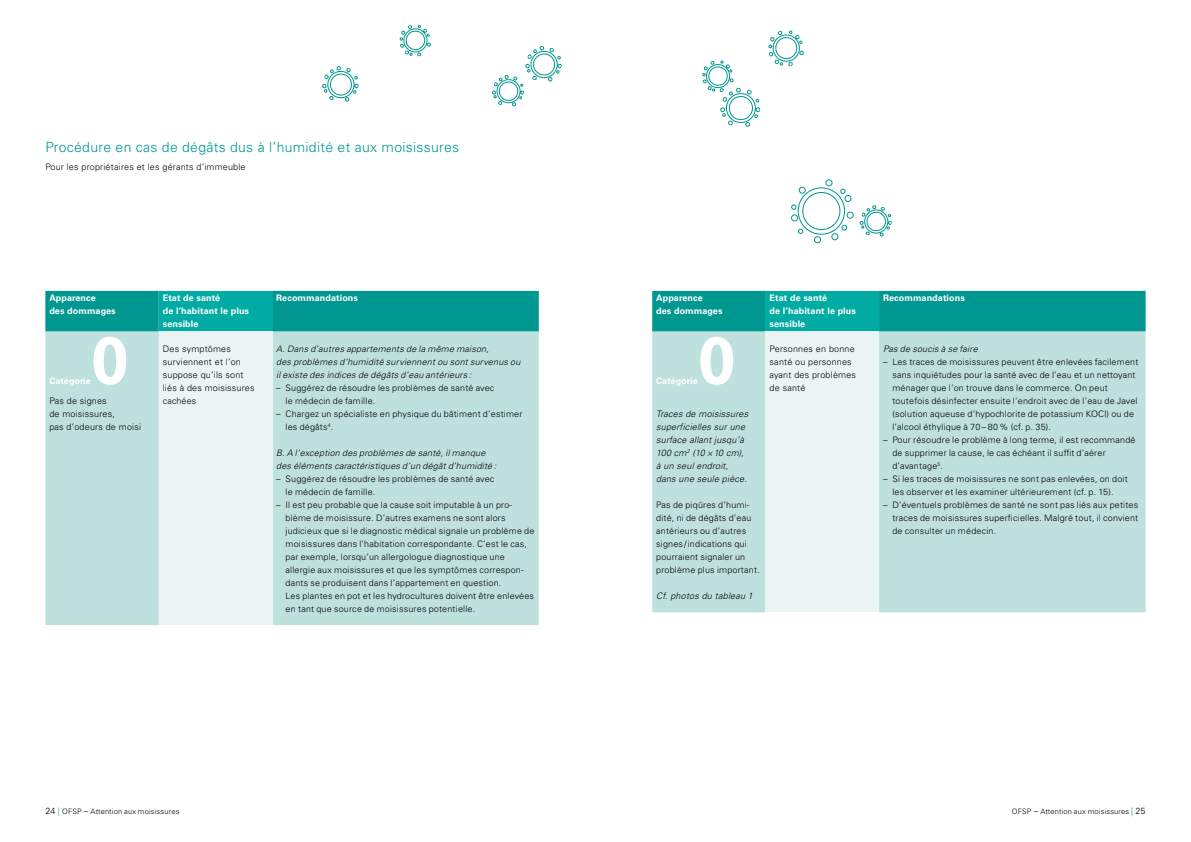
<style>
.page{position:relative;width:1191px;height:842px;background:#fff}
.page>*{position:absolute;margin:0;border:0;box-sizing:border-box;transform-origin:0 0}
.t1{font:700 67px "Univers LT Std";color:#fff}
.t2{font:300 14px "Univers LT Std";letter-spacing:.02em;color:#009790}
.t3{font:300 9px/13px "Univers LT Std";letter-spacing:.02em;color:#000}
.t4{font:700 9px/13px "Univers LT Std";letter-spacing:.01em;color:#fff}
.t5{font:italic 300 9px/13px "Univers LT Std";letter-spacing:.02em;color:#000}
._08_Aufzaehlung{font:300 8.9px/13px "Univers LT Std";letter-spacing:.02em;color:#000}
._04_Text{font:italic 300 8.9px/13px "Univers LT Std";letter-spacing:.02em;color:#000}
._04_Text-2{font:300 8.9px/13px "Univers LT Std";letter-spacing:.02em;color:#000}
._08_Aufzaehlung-2{font:italic 300 8.9px "Univers LT Std";letter-spacing:.02em;color:#000}
.t6{font:300 7.4px "Univers LT Std";letter-spacing:.02em;color:#000}
.s1{font-size:8.9px}
.s2{font-size:8.9px;color:#009790}
</style>
<div class="page">
<div style="left:652px;top:291px;width:493px;height:41px;background:#009790"></div>
<div style="left:765px;top:291px;width:114px;height:41px;background:#00aba4"></div>
<div style="left:652px;top:332px;width:493px;height:280px;background:#bfe1dd"></div>
<div style="left:765px;top:332px;width:114px;height:280px;background:#ebf6f4"></div>
<div style="left:45px;top:291px;width:494px;height:41px;background:#009790"></div>
<div style="left:159px;top:291px;width:113px;height:41px;background:#00aba4"></div>
<div style="left:45px;top:332px;width:494px;height:293px;background:#bfe1dd"></div>
<div style="left:159px;top:332px;width:113px;height:293px;background:#ebf6f4"></div>
<svg style="left:768px;top:31px;width:36px;height:35px"></svg>
<svg style="left:791px;top:179px;width:62px;height:64px"></svg>
<svg style="left:702px;top:61px;width:58px;height:66px"></svg>
<svg style="left:400px;top:25px;width:31px;height:31px"></svg>
<svg style="left:492px;top:46px;width:70px;height:60px"></svg>
<svg style="left:322px;top:66px;width:37px;height:36px"></svg>
<svg style="left:859px;top:205px;width:33px;height:32px"></svg>
<p class="t2" style="left:45px;top:138px;width:415px">Procédure en cas de dégâts dus à l’humidité et aux moisissures</p>
<p class="t3" style="left:45px;top:160px;width:202px">Pour les propriétaires et les gérants d’immeuble</p>
<p class="t4" style="left:49px;top:292px;width:68px">Apparence<br>des dommages</p>
<p class="t4" style="left:163px;top:292px;width:88px">Etat de santé<br>de l’habitant le plus sensible</p>
<p class="t4" style="left:276px;top:292px;width:83px">Recommandations</p>
<p class="t1" style="left:91px;top:321px;width:39px">0</p>
<p class="t3" style="left:49px;top:394px;width:93px">Pas de signes<br>de moisissures,<br>pas d’odeurs de moisi</p>
<p class="t4" style="left:49px;top:375px;width:43px">Catégorie</p>
<p class="t3" style="left:163px;top:342px;width:93px">Des symptômes surviennent et l’on suppose qu’ils sont liés à des moisissures cachées</p>
<p class="_04_Text" style="left:276px;top:342px;width:246px">A. Dans d’autres appartements de la même maison,<br>des problèmes d’humidité surviennent ou sont survenus ou il existe des indices de dégâts d’eau antérieurs :</p>
<p class="_08_Aufzaehlung" style="left:285px;top:381px;width:210px;text-indent:-9px">– Suggérez de résoudre les problèmes de santé avec le médecin de famille.</p>
<p class="_08_Aufzaehlung" style="left:285px;top:407px;width:238px;text-indent:-9px">– Chargez un spécialiste en physique du bâtiment d’estimer les dégâts<sup>4</sup>.</p>
<p class="_04_Text" style="left:276px;top:446px;width:221px">B. A l’exception des problèmes de santé, il manque des éléments caractéristiques d’un dégât d’humidité :</p>
<p class="_08_Aufzaehlung" style="left:285px;top:472px;width:210px;text-indent:-9px">– Suggérez de résoudre les problèmes de santé avec le médecin de famille.</p>
<p class="_08_Aufzaehlung" style="left:285px;top:498px;width:250px;text-indent:-9px">– Il est peu probable que la cause soit imputable à un pro&shy;blème de moisissure. D’autres examens ne sont alors judicieux que si le diagnostic médical signale un problème de moisissures dans l’habitation correspondante. C’est le cas, par exemple, lorsqu’un allergologue diagnostique une allergie aux moisissures et que les symptômes correspon&shy;dants se produisent dans l’appartement en question.<br>Les plantes en pot et les hydrocultures doivent être enlevées en tant que source de moisissures potentielle.</p>
<p class="t4" style="left:656px;top:292px;width:68px">Apparence<br>des dommages</p>
<p class="t4" style="left:769px;top:292px;width:88px">Etat de santé<br>de l’habitant le plus sensible</p>
<p class="t4" style="left:883px;top:292px;width:83px">Recommandations</p>
<p class="t1" style="left:698px;top:321px;width:39px">0</p>
<p class="t5" style="left:656px;top:407px;width:94px">Traces de moisissures superficielles sur une surface allant jusqu’à<br>100 cm<sup>2</sup> (10 ×10 cm), à un seul endroit, dans une seule pièce.</p>
<p class="_04_Text-2" style="left:656px;top:498px;width:105px">Pas de piqûres d’humi&shy;dité, ni de dégâts d’eau antérieurs ou d’autres signes/indications qui pourraient signaler un problème plus important.</p>
<p class="t5" style="left:656px;top:589px;width:98px">Cf. photos du tableau 1</p>
<p class="t4" style="left:656px;top:375px;width:43px">Catégorie</p>
<p class="t3" style="left:769px;top:342px;width:88px">Personnes en bonne santé ou personnes ayant des problèmes de santé</p>
<p class="_08_Aufzaehlung-2" style="left:883px;top:343px;width:96px">Pas de soucis à se faire</p>
<p class="_08_Aufzaehlung" style="left:892px;top:355px;width:247px;text-indent:-9px">– Les traces de moisissures peuvent être enlevées facilement sans inquiétudes pour la santé avec de l’eau et un nettoyant ménager que l’on trouve dans le commerce. On peut toutefois désinfecter ensuite l’endroit avec de l’eau de Javel (solution aqueuse d’hypochlorite de potassium KOCl) ou de l’alcool éthylique à 70 – 80% (cf. p. 35).</p>
<p class="_08_Aufzaehlung" style="left:892px;top:433px;width:245px;text-indent:-9px">– Pour résoudre le problème à long terme, il est recommandé de supprimer la cause, le cas échéant il suffit d’aérer d’avantage<sup>5</sup>.</p>
<p class="_08_Aufzaehlung" style="left:883px;top:472px;width:246px;text-align:center">– Si les traces de moisissures ne sont pas enlevées, on doit les observer et les examiner ultérieurement (cf. p. 15).</p>
<p class="_08_Aufzaehlung" style="left:892px;top:498px;width:247px;text-align:justify;text-indent:-9px">– D’éventuels problèmes de santé ne sont pas liés aux petites traces de moisissures superficielles. Malgré tout, il convient de consulter un médecin.</p>
<p class="t6" style="left:45px;top:807px;width:136px"><span class="s1">24</span> <span class="s2">|</span> OFSP <span class="s1">–</span> Attention aux moisissures</p>
<p class="t6" style="left:1011px;top:807px;width:135px">OFSP <span class="s1">–</span> Attention aux moisissures <span class="s2">|</span> <span class="s1">25</span></p>
</div>
